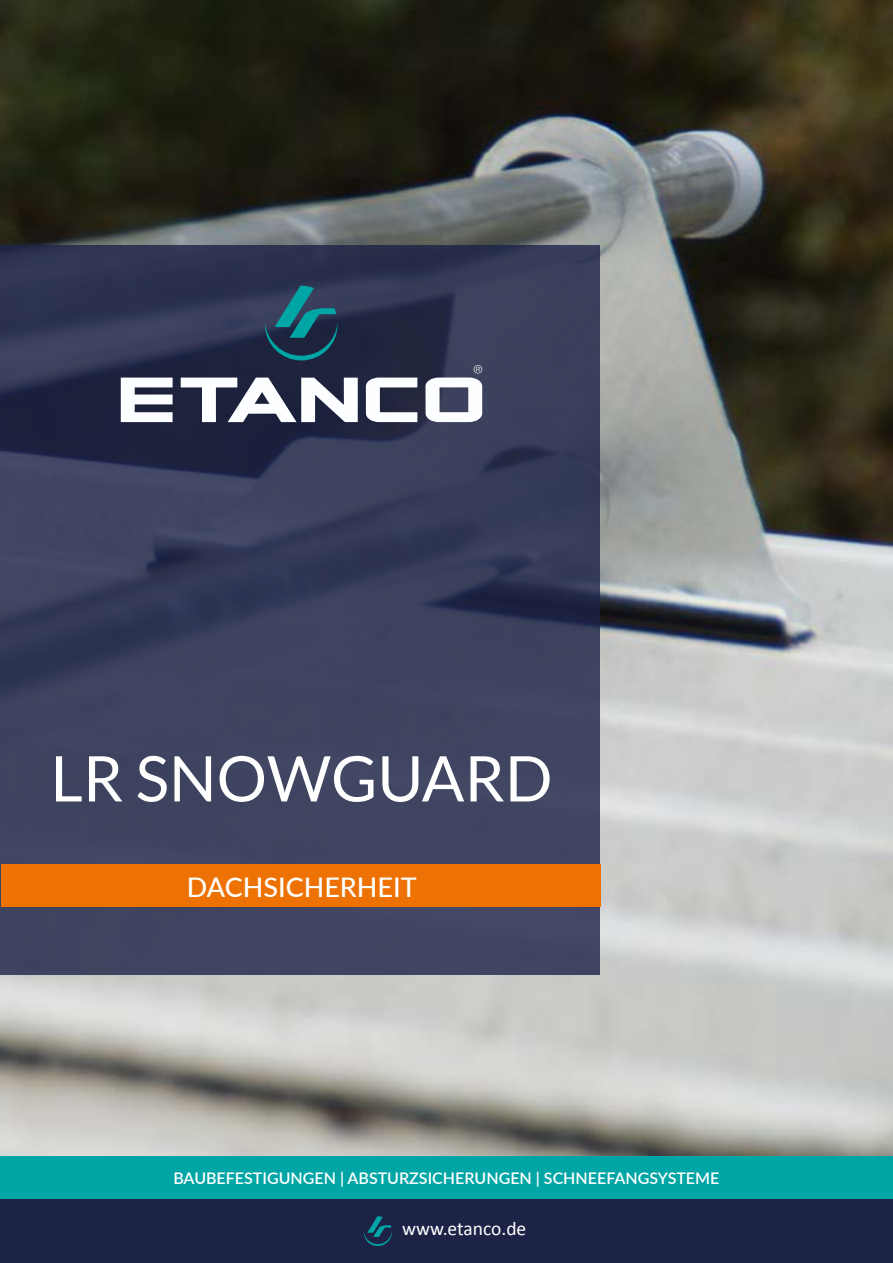
<style>
.page{position:relative;width:893px;height:1263px;background:#fff}
.page>*{position:absolute;margin:0;border:0;box-sizing:border-box;transform-origin:0 0}
.t1{font:63px "Lato";color:#fff}
.t2{font:500 27px "Lato";color:#fff}
.t3{font:19.5px "Calibri";color:#fff}
.t4{font:600 18px "Lato";color:#fdfeff}
.t5{font:600 16.05px "Lato";color:#fff}
</style>
<div class="page">
<img style="left:0;top:0;width:893px;height:1157px">
<svg style="left:0;top:246px;width:600px;height:729px;background:#393e5a"></svg>
<svg style="left:121px;top:286px;width:361px;height:136px"></svg>
<div style="left:2px;top:864px;width:599px;height:43px;background:#ee7203"></div>
<div style="left:0;top:1157px;width:893px;height:42px;background:#00a5a5"></div>
<div style="left:0;top:1199px;width:893px;height:64px;background:#1d2347"></div>
<svg style="left:364px;top:1216px;width:28px;height:30px"></svg>
<h1 class="t1" style="left:51px;top:743px;width:503px">LR SNOWGUARD</h1>
<h2 class="t2" style="left:187px;top:867px;width:231px">DACHSICHERHEIT</h2>
<p class="t5" style="left:173px;top:1167px;width:548px">BAUBEFESTIGUNGEN | ABSTURZSICHERUNGEN | SCHNEEFANGSYSTEME</p>
<p class="t3" style="left:402px;top:1215px;width:126px">www.etanco.de</p>
<p class="t4" style="left:405px;top:1217px;width:126px">www.etanco.eu</p>
</div>
